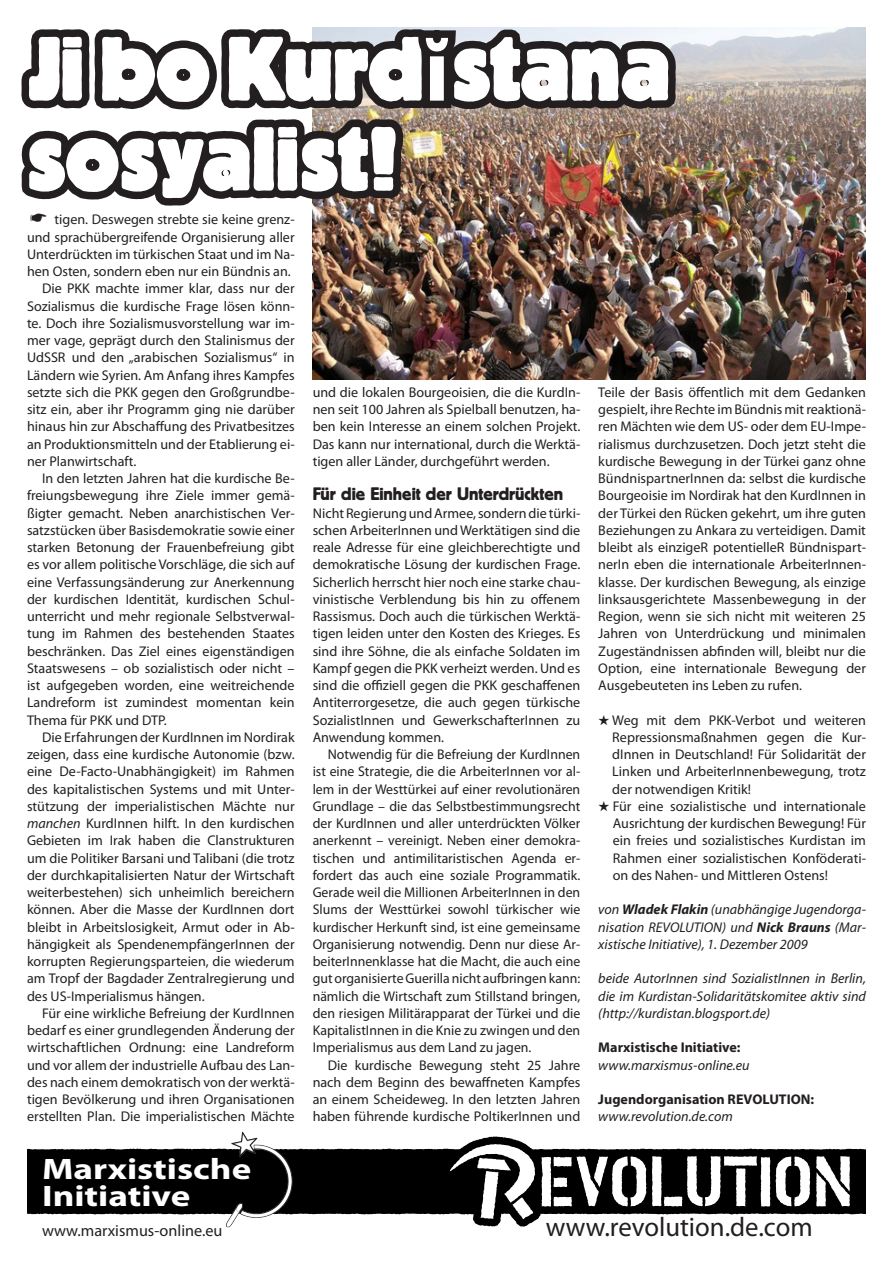
<style>
.page{position:relative;width:893px;height:1263px;background:#fff}
.page>*{position:absolute;margin:0;border:0;box-sizing:border-box;transform-origin:0 0}
.t1{font:800 90px/90px "Block BE";color:#fff;scale:.85 1}
.t2{font:700 29.7px "Myriad Pro";color:#fff;scale:1.25 1}
.t3{font:27px "Myriad Pro";color:#231f20}
.Zwischen{font:18px "Block BE";color:#231f20}
.t4{font:16.2px "Myriad Pro";color:#231f20}
.Text{font:14.1px/17.2px "Myriad Pro";color:#231f20;text-align:justify}
.Text-2{font:italic 14.1px/17.2px "Myriad Pro";color:#231f20;text-align:justify}
.Text-3{font:700 14.1px "Myriad Pro";color:#231f20}
.s1{font-family:"Myriad Pro";font-weight:900}
.s2{font-style:italic}
.s3{font-weight:700}
</style>
<div class="page">
<img style="left:313px;top:27px;width:553px;height:352px">
<div style="left:27px;top:1148px;width:839px;height:66px;background:#000"></div>
<svg style="left:652px;top:1156px;width:118px;height:50px"></svg>
<svg style="left:776px;top:1156px;width:34px;height:50px"></svg>
<svg style="left:816px;top:1156px;width:34px;height:50px"></svg>
<svg style="left:441px;top:1136px;width:205px;height:90px"></svg>
<img style="left:215px;top:1131px;width:85px;height:97px">
<img style="left:21px;top:27px;width:668px;height:195px">
<p class="t1" style="left:27px;top:23px;width:758px">Ji bo Kurd<span class="s1">ĭ</span>stana sosyalist!</p>
<p class="Text" style="left:27px;top:211px;width:269px;text-indent:28px">tigen. Deswegen strebte sie keine grenz&shy;und sprachübergreifende Organisierung aller Unterdrückten im türkischen Staat und im Na&shy;hen Osten, sondern eben nur ein Bündnis an.</p>
<p class="Text" style="left:27px;top:280px;width:269px;text-indent:15px">Die PKK machte immer klar, dass nur der Sozialismus die kurdische Frage lösen könn&shy;te. Doch ihre Sozialismusvorstellung war im&shy;mer vage, geprägt durch den Stalinismus der UdSSR und den „arabischen Sozialismus“ in Ländern wie Syrien. Am Anfang ihres Kampfes setzte sich die PKK gegen den Großgrundbe&shy;sitz ein, aber ihr Programm ging nie darüber hinaus hin zur Abschaffung des Privatbesitzes an Produktionsmitteln und der Etablierung ei&shy;ner Planwirtschaft.</p>
<p class="Text" style="left:27px;top:469px;width:269px;text-indent:15px">In den letzten Jahren hat die kurdische Be&shy;freiungsbewegung ihre Ziele immer gemä&shy;ßigter gemacht. Neben anarchistischen Ver&shy;satzstücken über Basisdemokratie sowie einer starken Betonung der Frauenbefreiung gibt es vor allem politische Vorschläge, die sich auf eine Verfassungsänderung zur Anerkennung der kurdischen Identität, kurdischen Schul&shy;unterricht und mehr regionale Selbstverwal&shy;tung im Rahmen des bestehenden Staates beschränken. Das Ziel eines eigenständigen Staatswesens – ob sozialistisch oder nicht – ist aufgegeben worden, eine weitreichende Landreform ist zumindest momentan kein Thema für PKK und DTP.</p>
<p class="Text" style="left:27px;top:728px;width:269px;text-indent:15px">Die Erfahrungen der KurdInnen im Nordirak zeigen, dass eine kurdische Autonomie (bzw. eine De-Facto-Unabhängigkeit) im Rahmen des kapitalistischen Systems und mit Unter&shy;stützung der imperialistischen Mächte nur <span class="s2">manchen</span> KurdInnen hilft. In den kurdischen Gebieten im Irak haben die Clanstrukturen um die Politiker Barsani und Talibani (die trotz der durchkapitalisierten Natur der Wirtschaft weiterbestehen) sich unheimlich bereichern können. Aber die Masse der KurdInnen dort bleibt in Arbeitslosigkeit, Armut oder in Ab&shy;hängigkeit als SpendenempfängerInnen der korrupten Regierungsparteien, die wiederum am Tropf der Bagdader Zentralregierung und des US-Imperialismus hängen.</p>
<p class="Text" style="left:27px;top:1004px;width:269px;text-indent:15px">Für eine wirkliche Befreiung der KurdInnen bedarf es einer grundlegenden Änderung der wirtschaftlichen Ordnung: eine Landreform und vor allem der industrielle Aufbau des Lan&shy;des nach einem demokratisch von der werktä&shy;tigen Bevölkerung und ihren Organisationen erstellten Plan. Die imperialistischen Mächte</p>
<p class="Text" style="left:313px;top:383px;width:269px">und die lokalen Bourgeoisien, die die KurdIn&shy;nen seit 100 Jahren als Spielball benutzen, ha&shy;ben kein Interesse an einem solchen Projekt.<br>Das kann nur international, durch die Werktä&shy;tigen aller Länder, durchgeführt werden.</p>
<p class="Zwischen" style="left:313px;top:484px;width:252px">Für die Einheit der Unterdrückten</p>
<p class="Text" style="left:313px;top:504px;width:269px">Nicht Regierung und Armee, sondern die türki&shy;schen ArbeiterInnen und Werktätigen sind die reale Adresse für eine gleichberechtigte und demokratische Lösung der kurdischen Frage.<br>Sicherlich herrscht hier noch eine starke chau&shy;vinistische Verblendung bis hin zu offenem Rassismus. Doch auch die türkischen Werktä&shy;tigen leiden unter den Kosten des Krieges. Es sind ihre Söhne, die als einfache Soldaten im Kampf gegen die PKK verheizt werden. Und es sind die offiziell gegen die PKK geschaffenen Antiterrorgesetze, die auch gegen türkische SozialistInnen und GewerkschafterInnen zu Anwendung kommen.</p>
<p class="Text" style="left:313px;top:745px;width:269px;text-indent:15px">Notwendig für die Befreiung der KurdInnen ist eine Strategie, die die ArbeiterInnen vor al&shy;lem in der Westtürkei auf einer revolutionären Grundlage – die das Selbstbestimmungsrecht der KurdInnen und aller unterdrückten Völker anerkennt – vereinigt. Neben einer demokra&shy;tischen und antimilitaristischen Agenda er&shy;fordert das auch eine soziale Programmatik.<br>Gerade weil die Millionen ArbeiterInnen in den Slums der Westtürkei sowohl türkischer wie kurdischer Herkunft sind, ist eine gemeinsame Organisierung notwendig. Denn nur diese Ar&shy;beiterInnenklasse hat die Macht, die auch eine gut organisierte Guerilla nicht aufbringen kann: nämlich die Wirtschaft zum Stillstand bringen, den riesigen Militärapparat der Türkei und die KapitalistInnen in die Knie zu zwingen und den Imperialismus aus dem Land zu jagen.</p>
<p class="Text" style="left:313px;top:1056px;width:269px;text-indent:15px">Die kurdische Bewegung steht 25 Jahre nach dem Beginn des bewaffneten Kampfes an einem Scheideweg. In den letzten Jahren haben führende kurdische PoltikerInnen und</p>
<p class="Text" style="left:598px;top:383px;width:269px">Teile der Basis öffentlich mit dem Gedanken gespielt, ihre Rechte im Bündnis mit reaktionä&shy;ren Mächten wie dem US- oder dem EU-Impe&shy;rialismus durchzusetzen. Doch jetzt steht die kurdische Bewegung in der Türkei ganz ohne BündnispartnerInnen da: selbst die kurdische Bourgeoisie im Nordirak hat den KurdInnen in der Türkei den Rücken gekehrt, um ihre guten Beziehungen zu Ankara zu verteidigen. Damit bleibt als einzigeR potentielleR Bündnispart&shy;nerIn eben die internationale ArbeiterInnen&shy;klasse. Der kurdischen Bewegung, als einzige linksausgerichtete Massenbewegung in der Region, wenn sie sich nicht mit weiteren 25<br>Jahren von Unterdrückung und minimalen Zugeständnissen abfinden will, bleibt nur die Option, eine internationale Bewegung der Ausgebeuteten ins Leben zu rufen.</p>
<p class="Text" style="left:612px;top:711px;width:255px;text-indent:-14px">★ Weg mit dem PKK-Verbot und weiteren Repressionsmaßnahmen gegen die Kur&shy;dInnen in Deutschland! Für Solidarität der Linken und ArbeiterInnenbewegung, trotz der notwendigen Kritik!</p>
<p class="Text" style="left:613px;top:797px;width:255px;text-indent:-14px">★ Für eine sozialistische und internationale Ausrichtung der kurdischen Bewegung! Für ein freies und sozialistisches Kurdistan im Rahmen einer sozialistischen Konföderati&shy;on des Nahen- und Mittleren Ostens!</p>
<p class="Text-2" style="left:598px;top:901px;width:269px">von <span class="s3">Wladek Flakin</span> (unabhängige Jugendorga&shy;nisation REVOLUTION) und <span class="s3">Nick Brauns</span> (Mar&shy;xistische Initiative), 1. Dezember 2009</p>
<p class="Text-2" style="left:598px;top:970px;width:269px">beide AutorInnen sind SozialistInnen in Berlin, die im Kurdistan-Solidaritätskomitee aktiv sind (http://kurdistan.blogsport.de)</p>
<p class="Text-3" style="left:598px;top:1038px;width:144px">Marxistische Initiative:</p>
<p class="Text-2" style="left:598px;top:1056px;width:153px">www.marxismus-online.eu</p>
<p class="Text-3" style="left:598px;top:1090px;width:217px">Jugendorganisation REVOLUTION:</p>
<p class="Text-2" style="left:598px;top:1108px;width:136px">www.revolution.de.com</p>
<p class="t2" style="left:42px;top:1149px;width:169px">Marxistische</p>
<p class="t2" style="left:42px;top:1176px;width:120px">Initiative</p>
<p class="t4" style="left:42px;top:1220px;width:182px">www.marxismus-online.eu</p>
<p class="t3" style="left:546px;top:1210px;width:268px">www.revolution.de.com</p>
</div>
